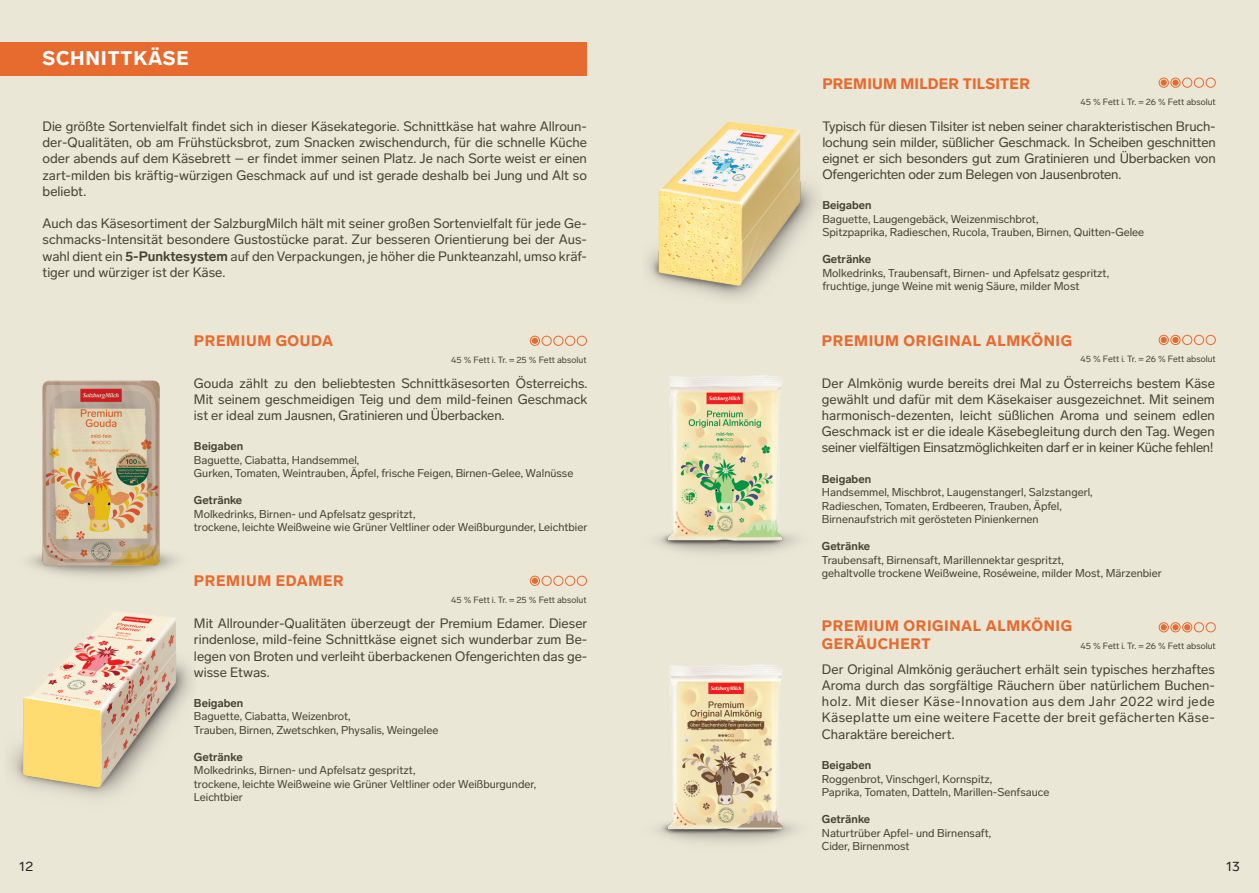
<style>
.page{position:relative;width:1259px;height:893px;background:#ebe7d7}
.page>*{position:absolute;margin:0;border:0;box-sizing:border-box;transform-origin:0 0}
.t1{font:900 19.5px "Lab Grotesque";letter-spacing:.04em;color:#fff}
.t2{font:900 15px/18px "Lab Grotesque";letter-spacing:.04em;color:#e76a2e}
.t3{font:900 15px "Lab Grotesque";letter-spacing:.01em;color:#e76a2e}
.t4{font:13.5px/16.2px "Lab Grotesque";color:#454431;text-align:justify}
.t5{font:13.5px "Lab Grotesque";color:#231f1f}
.t6{font:11.4px "Lab Grotesque";color:#454431}
.t7{font:700 11.4px "Lab Grotesque";color:#454431}
.t8{font:11.25px/13.5px "Lab Grotesque";color:#454431}
.t9{font:700 11.25px "Lab Grotesque";color:#454431}
.t10{font:9px "Lab Grotesque";color:#454431}
.s1{font-weight:700}
.s2{font-size:11.4px}
</style>
<div class="page">
<div style="left:0;top:43px;width:587px;height:33px;background:#e76a2e"></div>
<svg style="left:532px;top:338px;width:6px;height:6px"></svg>
<div style="left:530px;top:336px;width:10px;height:10px;border:1px solid #e76a2e;border-radius:50%"></div>
<div style="left:541px;top:336px;width:11px;height:10px;border:1px solid #e76a2e;border-radius:50%"></div>
<div style="left:553px;top:336px;width:10px;height:10px;border:1px solid #e76a2e;border-radius:50%"></div>
<div style="left:565px;top:336px;width:10px;height:10px;border:1px solid #e76a2e;border-radius:50%"></div>
<div style="left:577px;top:336px;width:10px;height:10px;border:1px solid #e76a2e;border-radius:50%"></div>
<svg style="left:532px;top:578px;width:6px;height:6px"></svg>
<div style="left:530px;top:576px;width:10px;height:10px;border:1px solid #e76a2e;border-radius:50%"></div>
<div style="left:541px;top:576px;width:11px;height:10px;border:1px solid #e76a2e;border-radius:50%"></div>
<div style="left:553px;top:576px;width:10px;height:10px;border:1px solid #e76a2e;border-radius:50%"></div>
<div style="left:565px;top:576px;width:10px;height:10px;border:1px solid #e76a2e;border-radius:50%"></div>
<div style="left:577px;top:576px;width:10px;height:10px;border:1px solid #e76a2e;border-radius:50%"></div>
<img style="left:647px;top:121px;width:170px;height:178px">
<svg style="left:1160px;top:80px;width:6px;height:6px"></svg>
<div style="left:1158px;top:78px;width:10px;height:10px;border:1px solid #e76a2e;border-radius:50%"></div>
<div style="left:1170px;top:78px;width:10px;height:10px;border:1px solid #e76a2e;border-radius:50%"></div>
<div style="left:1182px;top:78px;width:10px;height:10px;border:1px solid #e76a2e;border-radius:50%"></div>
<div style="left:1194px;top:78px;width:10px;height:10px;border:1px solid #e76a2e;border-radius:50%"></div>
<div style="left:1205px;top:78px;width:10px;height:10px;border:1px solid #e76a2e;border-radius:50%"></div>
<svg style="left:1172px;top:80px;width:6px;height:6px"></svg>
<svg style="left:1160px;top:337px;width:6px;height:6px"></svg>
<div style="left:1158px;top:335px;width:10px;height:10px;border:1px solid #e76a2e;border-radius:50%"></div>
<div style="left:1170px;top:335px;width:10px;height:10px;border:1px solid #e76a2e;border-radius:50%"></div>
<div style="left:1182px;top:335px;width:10px;height:10px;border:1px solid #e76a2e;border-radius:50%"></div>
<div style="left:1194px;top:335px;width:10px;height:10px;border:1px solid #e76a2e;border-radius:50%"></div>
<div style="left:1205px;top:335px;width:10px;height:10px;border:1px solid #e76a2e;border-radius:50%"></div>
<svg style="left:1172px;top:337px;width:6px;height:6px"></svg>
<img style="left:29px;top:380px;width:149px;height:195px">
<img style="left:657px;top:375px;width:140px;height:179px">
<img style="left:657px;top:664px;width:140px;height:179px">
<svg style="left:1160px;top:624px;width:6px;height:6px"></svg>
<div style="left:1158px;top:622px;width:10px;height:10px;border:1px solid #e76a2e;border-radius:50%"></div>
<div style="left:1170px;top:622px;width:10px;height:10px;border:1px solid #e76a2e;border-radius:50%"></div>
<div style="left:1182px;top:622px;width:10px;height:10px;border:1px solid #e76a2e;border-radius:50%"></div>
<div style="left:1194px;top:622px;width:10px;height:10px;border:1px solid #e76a2e;border-radius:50%"></div>
<div style="left:1205px;top:622px;width:10px;height:10px;border:1px solid #e76a2e;border-radius:50%"></div>
<svg style="left:1172px;top:624px;width:6px;height:6px"></svg>
<svg style="left:1184px;top:624px;width:6px;height:6px"></svg>
<img style="left:10px;top:575px;width:182px;height:222px">
<h1 class="t1" style="left:43px;top:47px;width:148px">SCHNITTKÄSE</h1>
<p class="t4" style="left:43px;top:118px;width:546px">Die größte Sortenvielfalt findet sich in dieser Käsekategorie. Schnittkäse hat wahre Allroun&shy;der-Qualitäten, ob am Frühstücksbrot, zum Snacken zwischendurch, für die schnelle Küche oder abends auf dem Käsebrett – er findet immer seinen Platz. Je nach Sorte weist er einen zart-milden bis kräftig-würzigen Geschmack auf und ist gerade deshalb bei Jung und Alt so beliebt.</p>
<p class="t4" style="left:43px;top:215px;width:546px">Auch das Käsesortiment der SalzburgMilch hält mit seiner großen Sortenvielfalt für jede Ge&shy;schmacks-Intensität besondere Gustostücke parat. Zur besseren Orientierung bei der Aus&shy;wahl dient ein <span class="s1">5-Punktesystem</span> auf den Verpackungen, je höher die Punkteanzahl, umso kräf&shy;tiger und würziger ist der Käse.</p>
<p class="t2" style="left:194px;top:332px;width:141px">PREMIUM GOUDA</p>
<p class="t10" style="left:451px;top:355px;width:137px">45 % Fett i. Tr. = 25 % Fett absolut</p>
<p class="t4" style="left:194px;top:375px;width:395px">Gouda zählt zu den beliebtesten Schnittkäsesorten Österreichs.<br>Mit seinem geschmeidigen Teig und dem mild-feinen Geschmack ist er ideal zum Jausnen, Gratinieren und Überbacken.</p>
<p class="t9" style="left:194px;top:440px;width:51px">Beigaben</p>
<p class="t8" style="left:194px;top:453px;width:381px">Baguette, Ciabatta, Handsemmel,<br>Gurken, Tomaten, Weintrauben, Äpfel, frische Feigen, Birnen-Gelee, Walnüsse</p>
<p class="t9" style="left:194px;top:494px;width:50px">Getränke</p>
<p class="t8" style="left:194px;top:507px;width:395px">Molkedrinks, Birnen- und Apfelsatz gespritzt,<br>trockene, leichte Weißweine wie Grüner Veltliner oder Weißburgunder, Leichtbier</p>
<p class="t2" style="left:194px;top:572px;width:151px">PREMIUM EDAMER</p>
<p class="t10" style="left:451px;top:595px;width:137px">45 % Fett i. Tr. = 25 % Fett absolut</p>
<p class="t4" style="left:194px;top:616px;width:395px">Mit Allrounder-Qualitäten überzeugt der Premium Edamer. Dieser rindenlose, mild-feine Schnittkäse eignet sich wunderbar zum Be&shy;legen von Broten und verleiht überbackenen Ofengerichten das ge&shy;wisse Etwas.</p>
<p class="t9" style="left:194px;top:696px;width:51px">Beigaben</p>
<p class="t8" style="left:194px;top:710px;width:246px">Baguette, Ciabatta, Weizenbrot,<br>Trauben, Birnen, Zwetschken, Physalis, Weingelee</p>
<p class="t7" style="left:194px;top:750px;width:50px">Getränke</p>
<p class="t8" style="left:194px;top:764px;width:344px">Molkedrinks, Birnen- und Apfelsatz gespritzt,<br>trockene, leichte Weißweine wie Grüner Veltliner oder Weißburgunder,<br>Leichtbier</p>
<p class="t3" style="left:822px;top:75px;width:209px">PREMIUM MILDER TILSITER</p>
<p class="t10" style="left:1080px;top:97px;width:137px">45 % Fett i. Tr. = 26 % Fett absolut</p>
<p class="t4" style="left:822px;top:118px;width:395px">Typisch für diesen Tilsiter ist neben seiner charakteristischen Bruch&shy;lochung sein milder, süßlicher Geschmack. In Scheiben geschnitten eignet er sich besonders gut zum Gratinieren und Überbacken von Ofengerichten oder zum Belegen von Jausenbroten.</p>
<p class="t9" style="left:822px;top:198px;width:51px">Beigaben</p>
<p class="t8" style="left:822px;top:212px;width:323px">Baguette, Laugengebäck, Weizenmischbrot,<br>Spitzpaprika, Radieschen, Rucola, Trauben, Birnen, Quitten-Gelee</p>
<p class="t7" style="left:822px;top:252px;width:50px">Getränke</p>
<p class="t8" style="left:822px;top:266px;width:288px"><span class="s2">Molkedrinks,</span> Traubensaft, Birnen- und Apfelsatz gespritzt,</p>
<p class="t6" style="left:822px;top:280px;width:259px">fruchtige, junge Weine mit wenig Säure, milder Most</p>
<p class="t2" style="left:822px;top:332px;width:252px">PREMIUM ORIGINAL ALMKÖNIG</p>
<p class="t10" style="left:1080px;top:354px;width:137px">45 % Fett i. Tr. = 26 % Fett absolut</p>
<p class="t4" style="left:822px;top:375px;width:394px">Der Almkönig wurde bereits drei Mal zu Österreichs bestem Käse gewählt und dafür mit dem Käsekaiser ausgezeichnet. Mit seinem harmonisch-dezenten, leicht süßlichen Aroma und seinem edlen Geschmack ist er die ideale Käsebegleitung durch den Tag. Wegen seiner vielfältigen Einsatzmöglichkeiten darf er in keiner Küche fehlen!</p>
<p class="t9" style="left:822px;top:472px;width:51px">Beigaben</p>
<p class="t8" style="left:822px;top:486px;width:272px">Handsemmel, Mischbrot, Laugenstangerl, Salzstangerl,<br>Radieschen, Tomaten, Erdbeeren, Trauben, Äpfel,<br>Birnenaufstrich mit gerösteten Pinienkernen</p>
<p class="t9" style="left:822px;top:540px;width:50px">Getränke</p>
<p class="t8" style="left:822px;top:553px;width:341px">Traubensaft, Birnensaft, Marillennektar gespritzt,<br>gehaltvolle trockene Weißweine, Roséweine, milder Most, Märzenbier</p>
<p class="t2" style="left:822px;top:617px;width:252px">PREMIUM ORIGINAL ALMKÖNIG<br>GERÄUCHERT</p>
<p class="t10" style="left:1080px;top:641px;width:137px">45 % Fett i. Tr. = 26 % Fett absolut</p>
<p class="t4" style="left:822px;top:661px;width:394px">Der Original Almkönig geräuchert erhält sein typisches herzhaftes Aroma durch das sorgfältige Räuchern über natürlichem Buchen&shy;holz. Mit dieser Käse-Innovation aus dem Jahr 2022 wird jede Käseplatte um eine weitere Facette der breit gefächerten Käse-Charaktäre bereichert.</p>
<p class="t9" style="left:822px;top:759px;width:51px">Beigaben</p>
<p class="t8" style="left:822px;top:772px;width:229px">Roggenbrot, Vinschgerl, Kornspitz,<br>Paprika, Tomaten, Datteln, Marillen-Senfsauce</p>
<p class="t9" style="left:822px;top:813px;width:50px">Getränke</p>
<p class="t8" style="left:822px;top:826px;width:171px">Naturtrüber Apfel- und Birnensaft,<br>Cider, Birnenmost</p>
<p class="t5" style="left:19px;top:858px;width:15px">12</p>
<p class="t5" style="left:1226px;top:858px;width:15px">13</p>
</div>
